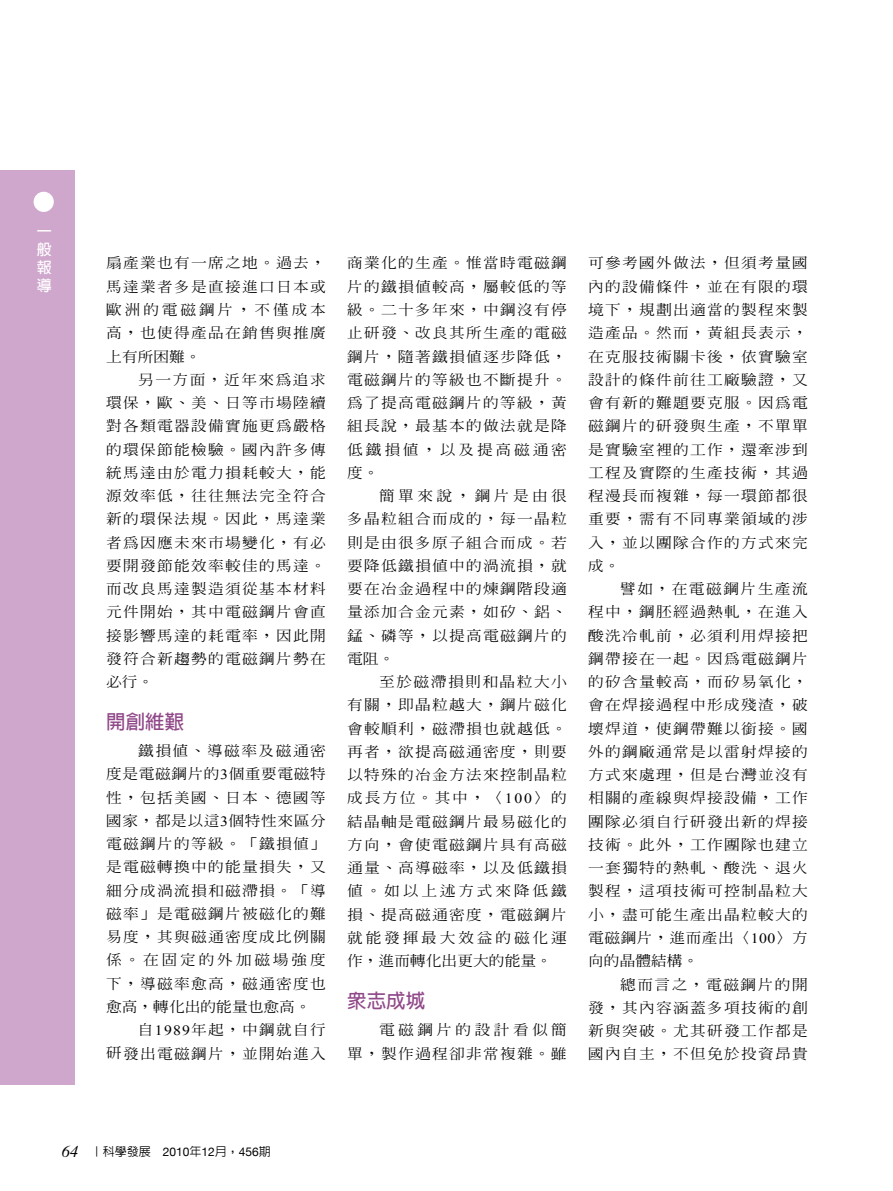
<style>
.page{position:relative;width:893px;height:1191px;background:#fff}
.page>*{position:absolute;margin:0;border:0;box-sizing:border-box;transform-origin:0 0}
.t1{font:700 19.5px "AR Hei B5";color:#904889}
.t2{font:700 15px/18px "AR Hei B5";color:#fff;text-align:justify}
.t3{font:500 14.1px/23.2px "AR Ming B5";letter-spacing:.08em;color:#000;text-align:justify;scale:1.11 1}
.t4{font:500 14.1px/23.2px "AR Ming B5";letter-spacing:.21em;color:#000;text-align:right;scale:1.11 1}
.t5{font:500 12px "AR Hei B5";color:#000}
.s1{font-family:"Times New Roman";font-weight:400}
.s2{font-family:"Times";font-weight:400;font-style:italic;font-size:16.5px}
.s3{font-family:"Helvetica Neue";font-weight:400}
</style>
<div class="page">
<div style="left:0;top:170px;width:74px;height:914px;background:#cfa7cd"></div>
<div style="left:34px;top:192px;width:20px;height:20px;background:#fff;border-radius:50%"></div>
<p class="t2" style="left:37px;top:222px;width:16px">一般報導</p>
<p class="t3" style="left:106px;top:251px;width:199px">扇產業也有一席之地。過去，馬達業者多是直接進口日本或歐洲的電磁鋼片，不僅成本高，也使得產品在銷售與推廣上有所困難。</p>
<p class="t3" style="left:106px;top:368px;width:199px;text-indent:32px">另一方面，近年來為追求環保，歐、美、日等市場陸續對各類電器設備實施更為嚴格的環保節能檢驗。國內許多傳統馬達由於電力損耗較大，能源效率低，往往無法完全符合新的環保法規。因此，馬達業者為因應未來市場變化，有必要開發節能效率較佳的馬達。而改良馬達製造須從基本材料元件開始，其中電磁鋼片會直接影響馬達的耗電率，因此開發符合新趨勢的電磁鋼片勢在必行。</p>
<h1 class="t1" style="left:106px;top:711px;width:79px">開創維艱</h1>
<p class="t3" style="left:106px;top:739px;width:200px;text-indent:32px">鐵損值、導磁率及磁通密度是電磁鋼片的<span class="s1">3</span>個重要電磁特性，包括美國、日本、德國等國家，都是以這<span class="s1">3</span>個特性來區分電磁鋼片的等級。「鐵損值」是電磁轉換中的能量損失，又細分成渦流損和磁滯損。「導磁率」是電磁鋼片被磁化的難易度，其與磁通密度成比例關係。在固定的外加磁場強度下，導磁率愈高，磁通密度也愈高，轉化出的能量也愈高。</p>
<p class="t3" style="left:106px;top:1018px;width:200px;text-align:right">自<span class="s1">1989</span>年起，中鋼就自行<br>研發出電磁鋼片，並開始進入</p>
<p class="t3" style="left:347px;top:251px;width:199px">商業化的生產。惟當時電磁鋼片的鐵損值較高，屬較低的等級。二十多年來，中鋼沒有停止研發、改良其所生產的電磁鋼片，隨著鐵損值逐步降低，電磁鋼片的等級也不斷提升。為了提高電磁鋼片的等級，黃組長說，最基本的做法就是降低鐵損值，以及提高磁通密度。</p>
<p class="t3" style="left:347px;top:484px;width:199px;text-indent:32px">簡單來說，鋼片是由很多晶粒組合而成的，每一晶粒則是由很多原子組合而成。若要降低鐵損值中的渦流損，就要在冶金過程中的煉鋼階段適量添加合金元素，如矽、鋁、錳、磷等，以提高電磁鋼片的電阻。</p>
<p class="t3" style="left:347px;top:670px;width:200px;text-indent:32px">至於磁滯損則和晶粒大小有關，即晶粒越大，鋼片磁化會較順利，磁滯損也就越低。再者，欲提高磁通密度，則要以特殊的冶金方法來控制晶粒成長方位。其中，〈<span class="s1">100</span>〉的結晶軸是電磁鋼片最易磁化的方向，會使電磁鋼片具有高磁通量、高導磁率，以及低鐵損值。如以上述方式來降低鐵損、提高磁通密度，電磁鋼片就能發揮最大效益的磁化運作，進而轉化出更大的能量。</p>
<h1 class="t1" style="left:347px;top:990px;width:79px">眾志成城</h1>
<p class="t4" style="left:347px;top:1018px;width:199px">電磁鋼片的設計看似簡<br>單，製作過程卻非常複雜。雖</p>
<p class="t3" style="left:588px;top:251px;width:199px">可參考國外做法，但須考量國內的設備條件，並在有限的環境下，規劃出適當的製程來製造產品。然而，黃組長表示，在克服技術關卡後，依實驗室設計的條件前往工廠驗證，又會有新的難題要克服。因為電磁鋼片的研發與生產，不單單是實驗室裡的工作，還牽涉到工程及實際的生產技術，其過程漫長而複雜，每一環節都很重要，需有不同專業領域的涉入，並以團隊合作的方式來完成。</p>
<p class="t3" style="left:588px;top:577px;width:199px;text-indent:32px">譬如，在電磁鋼片生產流程中，鋼胚經過熱軋，在進入酸洗冷軋前，必須利用焊接把鋼帶接在一起。因為電磁鋼片的矽含量較高，而矽易氧化，會在焊接過程中形成殘渣，破壞焊道，使鋼帶難以銜接。國外的鋼廠通常是以雷射焊接的方式來處理，但是台灣並沒有相關的產線與焊接設備，工作團隊必須自行研發出新的焊接技術。此外，工作團隊也建立一套獨特的熱軋、酸洗、退火製程，這項技術可控制晶粒大小，盡可能生產出晶粒較大的電磁鋼片，進而產出〈<span class="s1">100</span>〉方向的晶體結構。</p>
<p class="t3" style="left:588px;top:972px;width:199px;text-indent:32px">總而言之，電磁鋼片的開發，其內容涵蓋多項技術的創新與突破。尤其研發工作都是國內自主，不但免於投資昂貴</p>
<p class="t5" style="left:62px;top:1145px;width:210px"><span class="s2">64</span> ｜科學發展 <span class="s3">2010</span>年<span class="s3">12</span>月，<span class="s3">456</span>期</p>
</div>
